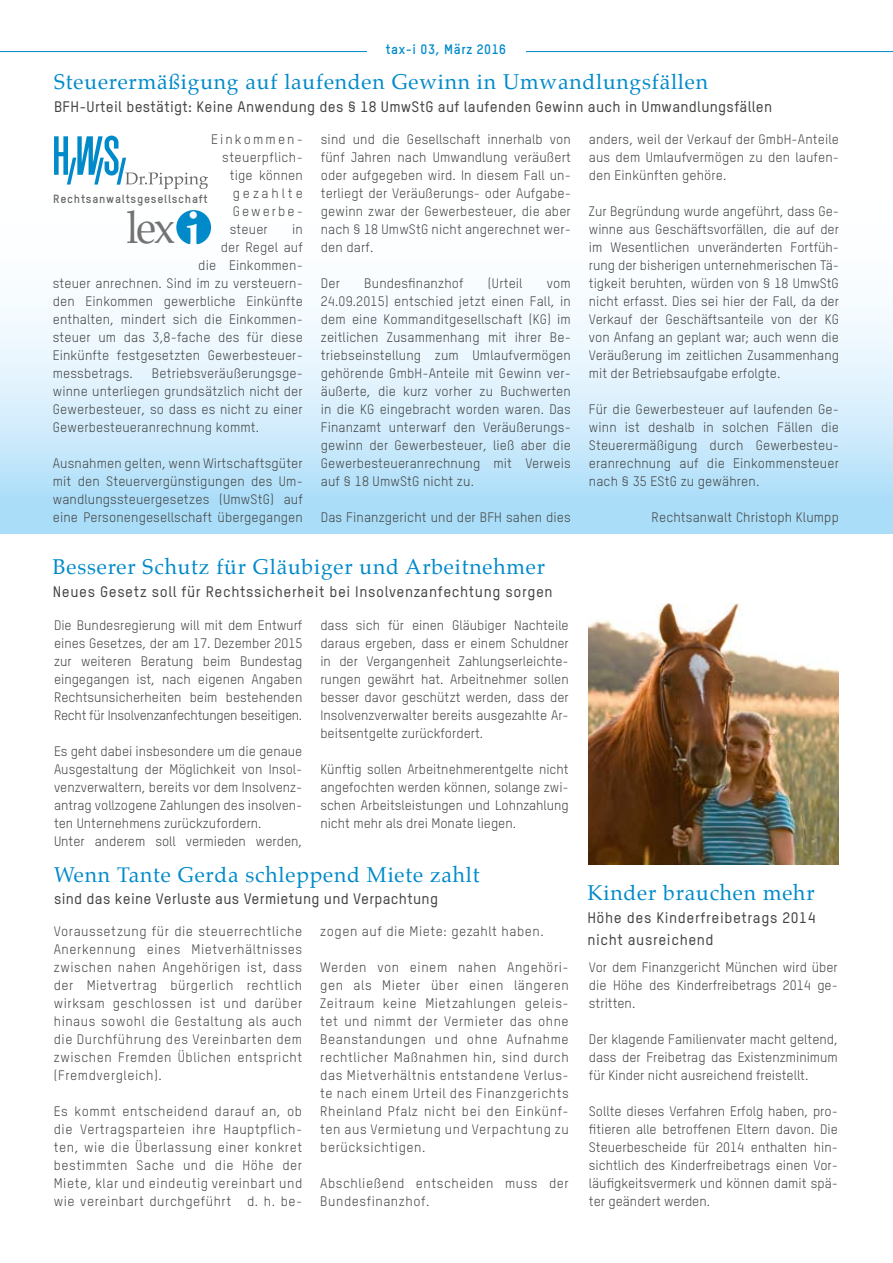
<style>
.page{position:relative;width:893px;height:1263px;background:#fff}
.page>*{position:absolute;margin:0;border:0;box-sizing:border-box;transform-origin:0 0}
.t1{font:44.7px "Palatino";color:#747373;scale:.92 1}
.t2{font:21px "Palatino";letter-spacing:.04em;color:#008aca}
.t3{font:500 15px "TSTAR";letter-spacing:.02em;color:#434342}
.t4{font:500 15px/22.5px "TSTAR";letter-spacing:.04em;color:#434342}
.t5{font:13.5px/18px "TSTAR";letter-spacing:.01em;color:#434342;text-align:justify}
.t6{font:13.5px/18px "TSTAR";letter-spacing:.04em;color:#434342}
.t7{font:700 13.5px "TSTAR";letter-spacing:.04em;color:#008aca}
.t8{font:13.5px "TSTAR";letter-spacing:.03em;color:#434342}
.t9{font:13.5px "TSTAR";letter-spacing:.16em;color:#434342}
.t10{font:13.5px "TSTAR";letter-spacing:.215em;color:#434342}
.t11{font:13.5px "TSTAR";letter-spacing:.15em;color:#434342}
.t12{font:700 11.7px "TSTAR";letter-spacing:.065em;color:#686867}
.s1{font-weight:700;font-size:47.25px;color:#fff}
</style>
<div class="page">
<hr style="left:0;top:51px;width:893px;height:1px;background:#008aca">
<div style="left:367px;top:43px;width:158px;height:33px;background:#fff"></div>
<svg style="left:0;top:189px;width:893px;height:345px"></svg>
<div style="left:176px;top:210px;width:35px;height:35px;background:#008aca;border-radius:50%"></div>
<svg style="left:54px;top:136px;width:154px;height:53px"></svg>
<img style="left:588px;top:603px;width:251px;height:261px">
<p class="t7" style="left:386px;top:41px;width:122px">tax-i 03, März 2016</p>
<h2 class="t2" style="left:54px;top:65px;width:655px">Steuerermäßigung auf laufenden Gewinn in Umwandlungsfällen</h2>
<p class="t3" style="left:54px;top:97px;width:720px">BFH-Urteil bestätigt: Keine Anwendung des § 18 UmwStG auf laufenden Gewinn auch in Umwandlungsfällen</p>
<p class="t9" style="left:211px;top:131px;width:93px">Einkommen-</p>
<p class="t8" style="left:222px;top:149px;width:82px">steuerpflich-</p>
<p class="t5" style="left:230px;top:166px;width:75px">tige können</p>
<p class="t10" style="left:233px;top:185px;width:72px">gezahlte</p>
<p class="t11" style="left:233px;top:203px;width:72px">Gewerbe-</p>
<p class="t5" style="left:230px;top:220px;width:40px">steuer</p>
<p class="t5" style="left:292px;top:220px;width:12px">in</p>
<p class="t5" style="left:221px;top:238px;width:84px">der Regel auf</p>
<p class="t5" style="left:198px;top:256px;width:106px">die Einkommen-</p>
<p class="t5" style="left:53px;top:274px;width:252px">steuer anrechnen. Sind im zu versteuern-</p>
<p class="t5" style="left:53px;top:292px;width:252px">den Einkommen gewerbliche Einkünfte</p>
<p class="t5" style="left:53px;top:310px;width:252px">enthalten, mindert sich die Einkommen-</p>
<p class="t5" style="left:53px;top:328px;width:252px">steuer um das 3,8-fache des für diese</p>
<p class="t5" style="left:53px;top:346px;width:252px">Einkünfte festgesetzten Gewerbesteuer-</p>
<p class="t5" style="left:53px;top:364px;width:82px">messbetrags.</p>
<p class="t5" style="left:589px;top:130px;width:252px">anders, weil der Verkauf der GmbH-Anteile aus dem Umlaufvermögen zu den laufen&shy;den Einkünften gehöre.</p>
<p class="t5" style="left:589px;top:202px;width:252px">Zur Begründung wurde angeführt, dass Ge&shy;winne aus Geschäftsvorfällen, die auf der im Wesentlichen unveränderten Fortfüh&shy;rung der bisherigen unternehmerischen Tä&shy;tigkeit beruhten, würden von § 18 UmwStG nicht erfasst. Dies sei hier der Fall, da der Verkauf der Geschäftsanteile von der KG von Anfang an geplant war; auch wenn die Veräußerung im zeitlichen Zusammenhang mit der Betriebsaufgabe erfolgte.</p>
<p class="t5" style="left:589px;top:400px;width:252px">Für die Gewerbesteuer auf laufenden Ge&shy;winn ist deshalb in solchen Fällen die Steuerermäßigung durch Gewerbesteu&shy;eranrechnung auf die Einkommensteuer nach § 35 EStG zu gewähren.</p>
<p class="t5" style="left:652px;top:508px;width:189px">Rechtsanwalt Christoph Klumpp</p>
<p class="t5" style="left:321px;top:130px;width:252px">sind und die Gesellschaft innerhalb von fünf Jahren nach Umwandlung veräußert oder aufgegeben wird. In diesem Fall un&shy;terliegt der Veräußerungs- oder Aufgabe&shy;gewinn zwar der Gewerbesteuer, die aber nach § 18 UmwStG nicht angerechnet wer&shy;den darf.</p>
<p class="t5" style="left:321px;top:274px;width:21px">Der</p>
<p class="t5" style="left:364px;top:274px;width:101px">Bundesfinanzhof</p>
<p class="t5" style="left:488px;top:274px;width:36px">(Urteil</p>
<p class="t12" style="left:53px;top:191px;width:156px">rechtsanwaltsgesellschaft</p>
<h1 class="t1" style="left:127px;top:191px;width:83px">lex <span class="s1">i</span></h1>
<p class="t5" style="left:321px;top:274px;width:252px;text-indent:226px">vom 24.09.2015) entschied jetzt einen Fall, in dem eine Kommanditgesellschaft (KG) im zeitlichen Zusammenhang mit ihrer Be&shy;triebseinstellung zum Umlaufvermögen gehörende GmbH-Anteile mit Gewinn ver&shy;äußerte, die kurz vorher zu Buchwerten in die KG eingebracht worden waren. Das Finanzamt unterwarf den Veräußerungs&shy;gewinn der Gewerbesteuer, ließ aber die Gewerbesteueranrechnung mit Verweis auf § 18 UmwStG nicht zu.</p>
<p class="t5" style="left:321px;top:508px;width:252px">Das Finanzgericht und der BFH sahen dies</p>
<p class="t5" style="left:53px;top:364px;width:252px;text-indent:99px">Betriebsveräußerungsge&shy;winne unterliegen grundsätzlich nicht der Gewerbesteuer, so dass es nicht zu einer Gewerbesteueranrechnung kommt.</p>
<p class="t5" style="left:53px;top:454px;width:252px">Ausnahmen gelten, wenn Wirtschaftsgüter mit den Steuervergünstigungen des Um&shy;wandlungssteuergesetzes (UmwStG) auf eine Personengesellschaft übergegangen</p>
<h2 class="t2" style="left:53px;top:550px;width:494px">Besserer Schutz für Gläubiger und Arbeitnehmer</h2>
<p class="t4" style="left:53px;top:580px;width:501px">Neues Gesetz soll für Rechtssicherheit bei Insolvenzanfechtung sorgen</p>
<p class="t5" style="left:54px;top:616px;width:250px">Die Bundesregierung will mit dem Entwurf eines Gesetzes, der am 17. Dezember 2015 zur weiteren Beratung beim Bundestag eingegangen ist, nach eigenen Angaben Rechtsunsicherheiten beim bestehenden Recht für Insolvenzanfechtungen beseitigen.</p>
<p class="t5" style="left:54px;top:742px;width:250px;text-align:left">Es geht dabei insbesondere um die genaue Ausgestaltung der Möglichkeit von Insol&shy;venzverwaltern, bereits vor dem Insolvenz&shy;antrag vollzogene Zahlungen des insolven&shy;ten Unternehmens zurückzufordern.<br>Unter anderem soll vermieden werden,</p>
<p class="t5" style="left:320px;top:616px;width:250px">dass sich für einen Gläubiger Nachteile daraus ergeben, dass er einem Schuldner in der Vergangenheit Zahlungserleichte&shy;rungen gewährt hat. Arbeitnehmer sollen besser davor geschützt werden, dass der Insolvenzverwalter bereits ausgezahlte Ar&shy;beitsentgelte zurückfordert.</p>
<p class="t5" style="left:320px;top:760px;width:250px">Künftig sollen Arbeitnehmerentgelte nicht angefochten werden können, solange zwi&shy;schen Arbeitsleistungen und Lohnzahlung nicht mehr als drei Monate liegen.</p>
<h2 class="t2" style="left:54px;top:857px;width:427px">Wenn Tante Gerda schleppend Miete zahlt</h2>
<p class="t3" style="left:54px;top:889px;width:386px">sind das keine Verluste aus Vermietung und Verpachtung</p>
<p class="t5" style="left:54px;top:922px;width:250px">Voraussetzung für die steuerrechtliche Anerkennung eines Mietverhältnisses zwischen nahen Angehörigen ist, dass der Mietvertrag bürgerlich rechtlich wirksam geschlossen ist und darüber hinaus sowohl die Gestaltung als auch die Durchführung des Vereinbarten dem zwischen Fremden Üblichen entspricht (Fremdvergleich).</p>
<p class="t5" style="left:54px;top:1102px;width:250px">Es kommt entscheidend darauf an, ob die Vertragsparteien ihre Hauptpflich&shy;ten, wie die Überlassung einer konkret bestimmten Sache und die Höhe der Miete, klar und eindeutig vereinbart und wie vereinbart durchgeführt d. h. be-</p>
<p class="t6" style="left:320px;top:922px;width:225px">zogen auf die Miete: gezahlt haben.</p>
<p class="t5" style="left:320px;top:958px;width:250px">Werden von einem nahen Angehöri&shy;gen als Mieter über einen längeren Zeitraum keine Mietzahlungen geleis&shy;tet und nimmt der Vermieter das ohne Beanstandungen und ohne Aufnahme rechtlicher Maßnahmen hin, sind durch das Mietverhältnis entstandene Verlus&shy;te nach einem Urteil des Finanzgerichts Rheinland Pfalz nicht bei den Einkünf&shy;ten aus Vermietung und Verpachtung zu berücksichtigen.</p>
<p class="t6" style="left:320px;top:1174px;width:250px">Abschließend entscheiden muss der<br>Bundesfinanzhof.</p>
<h2 class="t2" style="left:587px;top:875px;width:229px">Kinder brauchen mehr</h2>
<p class="t4" style="left:587px;top:906px;width:230px">Höhe des Kinderfreibetrags 2014 nicht ausreichend</p>
<p class="t5" style="left:589px;top:958px;width:250px">Vor dem Finanzgericht München wird über die Höhe des Kinderfreibetrags 2014 ge&shy;stritten.</p>
<p class="t5" style="left:589px;top:1030px;width:250px">Der klagende Familienvater macht geltend, dass der Freibetrag das Existenzminimum für Kinder nicht ausreichend freistellt.</p>
<p class="t5" style="left:589px;top:1102px;width:250px">Sollte dieses Verfahren Erfolg haben, pro&shy;fitieren alle betroffenen Eltern davon. Die Steuerbescheide für 2014 enthalten hin&shy;sichtlich des Kinderfreibetrags einen Vor&shy;läufigkeitsvermerk und können damit spä&shy;ter geändert werden.</p>
</div>
